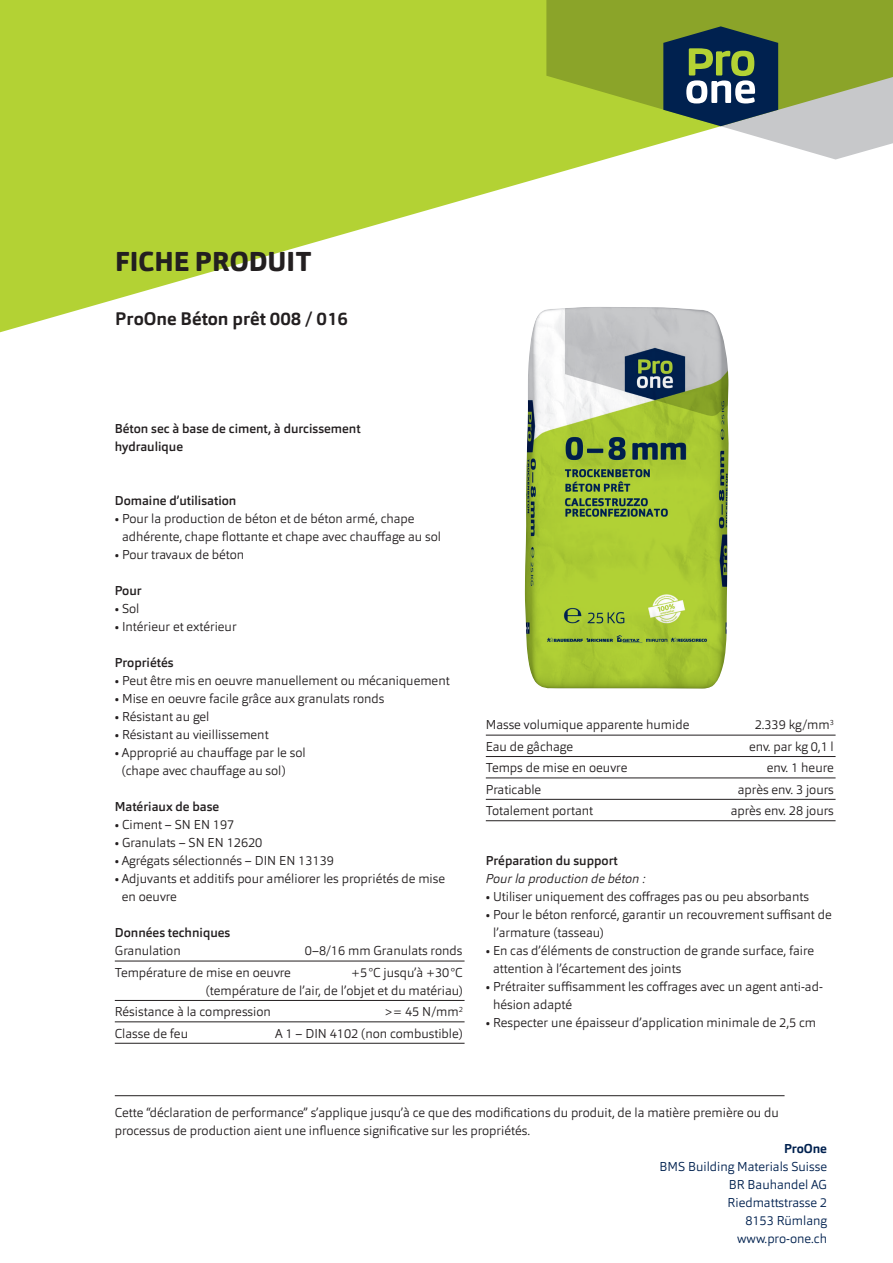
<style>
.page{position:relative;width:893px;height:1263px;background:#fff}
.page>*{position:absolute;margin:0;border:0;box-sizing:border-box;transform-origin:0 0}
.t1{font:800 27px "Orgon";color:#231f20}
.t2{font:700 18px "Orgon";color:#231f20}
.t3{font:300 12.75px/18px "Orgon";color:#231f20}
.t4{font:500 12.75px/18px "Orgon";color:#231f20}
.t5{font:300 12.75px/18px "Orgon";color:#00214f;text-align:right}
.t6{font:italic 300 12.75px "Orgon";color:#231f20}
.t7{font:700 12.75px "Orgon";letter-spacing:-.005em;color:#00214f}
</style>
<div class="page">
<svg style="left:0;top:0;width:837px;height:332px;fill:#b3d234"></svg>
<svg style="left:546px;top:0;width:347px;height:159px;background:#a7ba59"></svg>
<svg style="left:663px;top:26px;width:115px;height:100px;background:#3e5a5a"></svg>
<hr style="left:115px;top:961px;width:350px;height:1px;background:#231f20">
<hr style="left:115px;top:1000px;width:350px;height:1px;background:#231f20">
<hr style="left:115px;top:1021px;width:350px;height:1px;background:#231f20">
<hr style="left:115px;top:1043px;width:350px;height:1px;background:#231f20">
<hr style="left:486px;top:735px;width:350px;height:1px;background:#231f20">
<hr style="left:486px;top:756px;width:350px;height:1px;background:#231f20">
<hr style="left:486px;top:778px;width:350px;height:1px;background:#231f20">
<hr style="left:486px;top:799px;width:350px;height:1px;background:#231f20">
<hr style="left:486px;top:820px;width:350px;height:1px;background:#231f20">
<hr style="left:115px;top:1095px;width:669px;height:1px;background:#231f20">
<img style="left:525px;top:307px;width:204px;height:382px">
<h1 class="t1" style="left:115px;top:244px;width:199px">FICHE PRODUIT</h1>
<h2 class="t2" style="left:115px;top:307px;width:234px">ProOne Béton prêt 008 / 016</h2>
<p class="t4" style="left:115px;top:420px;width:247px">Béton sec à base de ciment, à durcissement hydraulique</p>
<p class="t4" style="left:115px;top:492px;width:123px">Domaine d’utilisation</p>
<p class="t3" style="left:122px;top:510px;width:321px;text-indent:-7px">• Pour la production de béton et de béton armé, chape adhérente, chape flottante et chape avec chauffage au sol</p>
<p class="t3" style="left:115px;top:546px;width:131px">• Pour travaux de béton</p>
<p class="t4" style="left:115px;top:582px;width:28px">Pour</p>
<p class="t3" style="left:115px;top:600px;width:26px">• Sol</p>
<p class="t3" style="left:115px;top:618px;width:123px">• Intérieur et extérieur</p>
<p class="t4" style="left:115px;top:654px;width:60px">Propriétés</p>
<p class="t3" style="left:115px;top:672px;width:336px">• Peut être mis en oeuvre manuellement ou mécaniquement</p>
<p class="t3" style="left:115px;top:690px;width:271px">• Mise en oeuvre facile grâce aux granulats ronds</p>
<p class="t3" style="left:115px;top:708px;width:96px">• Résistant au gel</p>
<p class="t3" style="left:115px;top:726px;width:155px">• Résistant au vieillissement</p>
<p class="t3" style="left:122px;top:744px;width:185px;text-indent:-7px">• Approprié au chauffage par le sol (chape avec chauffage au sol)</p>
<p class="t4" style="left:115px;top:798px;width:106px">Matériaux de base</p>
<p class="t3" style="left:115px;top:816px;width:121px">• Ciment – SN EN 197</p>
<p class="t3" style="left:115px;top:834px;width:149px">• Granulats – SN EN 12620</p>
<p class="t3" style="left:115px;top:852px;width:221px">• Agrégats sélectionnés – DIN EN 13139</p>
<p class="t3" style="left:122px;top:870px;width:325px;text-indent:-7px">• Adjuvants et additifs pour améliorer les propriétés de mise en oeuvre</p>
<p class="t4" style="left:115px;top:924px;width:117px">Données techniques</p>
<p class="t3" style="left:115px;top:942px;width:67px">Granulation</p>
<p class="t3" style="left:305px;top:942px;width:159px">0–8/16 mm Granulats ronds</p>
<p class="t3" style="left:115px;top:963px;width:178px">Température de mise en oeuvre</p>
<p class="t3" style="left:206px;top:963px;width:258px;text-align:right">+5°C jusqu’à +30°C<br>(température de l’air, de l’objet et du matériau)</p>
<p class="t3" style="left:115px;top:1003px;width:158px">Résistance à la compression</p>
<p class="t3" style="left:384px;top:1003px;width:80px">&gt;= 45 N/mm<sup>2</sup></p>
<p class="t3" style="left:115px;top:1024px;width:75px">Classe de feu</p>
<p class="t3" style="left:275px;top:1024px;width:189px">A 1 – DIN 4102 (non combustible)</p>
<p class="t3" style="left:486px;top:716px;width:205px">Masse volumique apparente humide</p>
<p class="t3" style="left:755px;top:716px;width:81px">2.339 kg/mm<sup>3</sup></p>
<p class="t3" style="left:486px;top:737px;width:89px">Eau de gâchage</p>
<p class="t3" style="left:749px;top:737px;width:86px">env. par kg 0,1 l</p>
<p class="t3" style="left:486px;top:759px;width:143px">Temps de mise en oeuvre</p>
<p class="t3" style="left:767px;top:759px;width:69px">env. 1 heure</p>
<p class="t3" style="left:486px;top:780px;width:57px">Praticable</p>
<p class="t3" style="left:738px;top:780px;width:97px">après env. 3 jours</p>
<p class="t3" style="left:486px;top:801px;width:109px">Totalement portant</p>
<p class="t3" style="left:731px;top:801px;width:105px">après env. 28 jours</p>
<p class="t4" style="left:486px;top:852px;width:133px">Préparation du support</p>
<p class="t6" style="left:486px;top:871px;width:161px">Pour la production de béton :</p>
<p class="t3" style="left:486px;top:888px;width:325px">• Utiliser uniquement des coffrages pas ou peu absorbants</p>
<p class="t3" style="left:493px;top:906px;width:340px;text-indent:-7px">• Pour le béton renforcé, garantir un recouvrement suffisant de l’armature (tasseau)</p>
<p class="t3" style="left:493px;top:942px;width:323px;text-indent:-7px">• En cas d’éléments de construction de grande surface, faire attention à l’écartement des joints</p>
<p class="t3" style="left:493px;top:978px;width:331px;text-indent:-7px">• Prétraiter suffisamment les coffrages avec un agent anti-ad&shy;hésion adapté</p>
<p class="t3" style="left:486px;top:1014px;width:332px">• Respecter une épaisseur d’application minimale de 2,5 cm</p>
<p class="t3" style="left:115px;top:1104px;width:665px">Cette “déclaration de performance” s’applique jusqu’à ce que des modifications du produit, de la matière première ou du processus de production aient une influence significative sur les propriétés.</p>
<p class="t7" style="left:784px;top:1140px;width:44px">ProOne</p>
<p class="t5" style="left:660px;top:1157px;width:169px">BMS Building Materials Suisse<br>BR Bauhandel AG<br>Riedmattstrasse 2<br>8153 Rümlang www.pro-one.ch</p>
</div>
